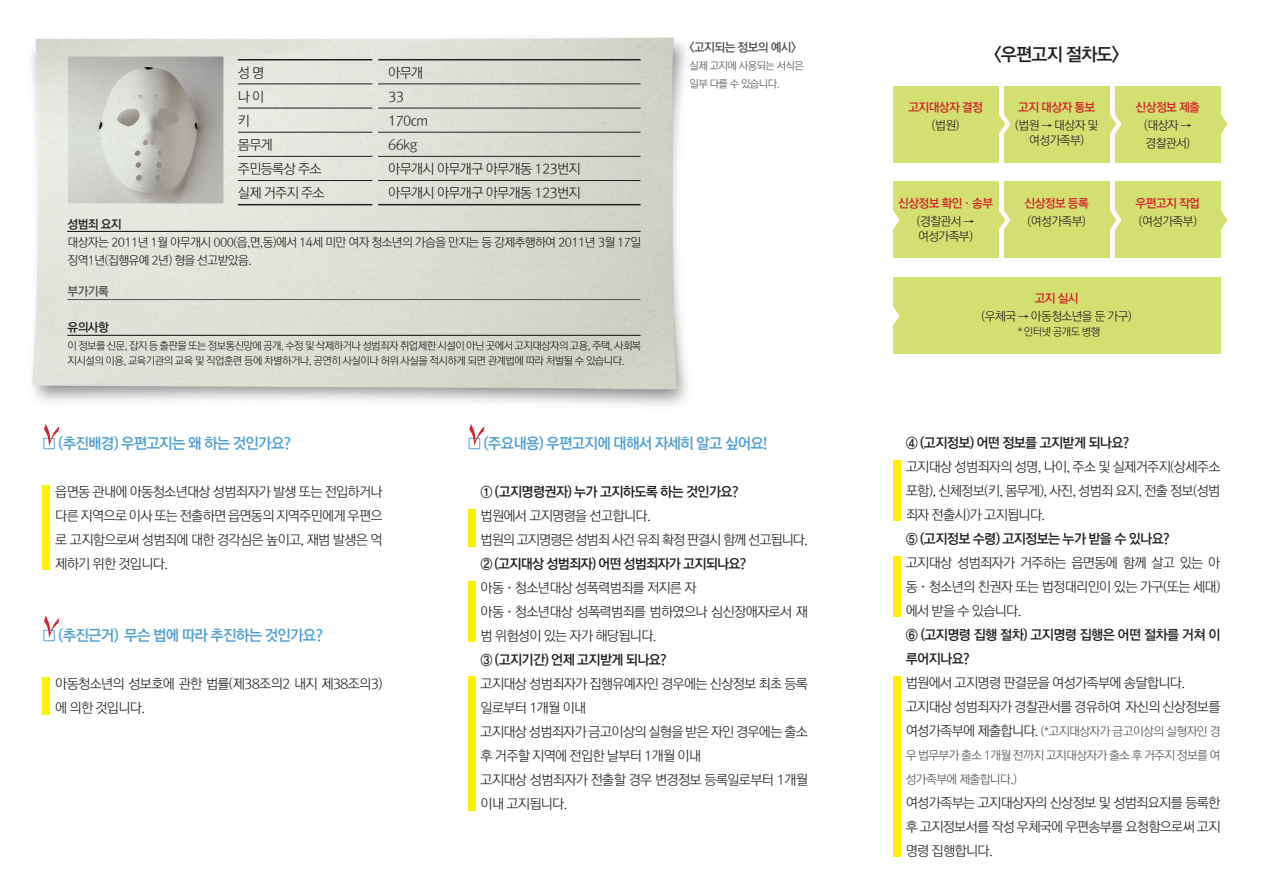
<style>
.page{position:relative;width:1263px;height:893px;background:#fff}
.page>*{position:absolute;margin:0;border:0;box-sizing:border-box;transform-origin:0 0}
.t1{font:18px "Rix Go B";letter-spacing:-.05em;color:#231f20}
.t2{font:15px "Rix Go B";letter-spacing:-.05em;color:#4e9ed6}
.t3{font:13.5px/24px "Rix Go L";letter-spacing:-.05em;color:#231f20}
.t4{font:13.5px/24px "Rix Go B";letter-spacing:-.05em;color:#231f20}
.t5{font:13.5px/24px "Rix Go L";letter-spacing:-.07em;color:#231f20}
.t6{font:12px/18px "Rix Go L";letter-spacing:-.05em;color:#231f20}
.t7{font:12px/24px "Rix Go L";letter-spacing:-.05em;color:#515251;text-align:justify}
.t8{font:12px "Rix Go B";letter-spacing:-.05em;color:#d1232a}
.t9{font:12px "Rix Go B";letter-spacing:-.05em;color:#515251}
.t10{font:12px "Rix Go B";letter-spacing:-.05em;color:#231f20}
.t11{font:10.5px/15px "Rix Go L";letter-spacing:-.05em;color:#231f20}
.t12{font:10.5px/18px "Rix Go L";letter-spacing:-.05em;color:#515251}
.s1{font-size:13.5px;color:#231f20}
</style>
<div class="page">
<img style="left:31px;top:37px;width:1190px;height:774px">
<svg style="left:44px;top:424px;width:15px;height:22px"></svg>
<svg style="left:469px;top:424px;width:16px;height:22px"></svg>
<svg style="left:44px;top:616px;width:15px;height:21px"></svg>
<img style="left:68px;top:57px;width:155px;height:147px">
<hr style="left:238px;top:59px;width:134px;height:1px;background:#231f20">
<hr style="left:238px;top:84px;width:134px;height:1px;background:#231f20">
<hr style="left:238px;top:108px;width:134px;height:1px;background:#231f20">
<hr style="left:238px;top:132px;width:134px;height:1px;background:#231f20">
<hr style="left:238px;top:156px;width:134px;height:1px;background:#231f20">
<hr style="left:238px;top:180px;width:134px;height:1px;background:#231f20">
<hr style="left:238px;top:204px;width:134px;height:1px;background:#231f20">
<hr style="left:378px;top:59px;width:262px;height:1px;background:#231f20">
<hr style="left:378px;top:84px;width:262px;height:1px;background:#231f20">
<hr style="left:378px;top:108px;width:262px;height:1px;background:#231f20">
<hr style="left:378px;top:132px;width:262px;height:1px;background:#231f20">
<hr style="left:378px;top:156px;width:262px;height:1px;background:#231f20">
<hr style="left:378px;top:180px;width:262px;height:1px;background:#231f20">
<hr style="left:378px;top:204px;width:262px;height:1px;background:#231f20">
<hr style="left:67px;top:231px;width:573px;height:1px;background:#231f20">
<hr style="left:67px;top:299px;width:573px;height:1px;background:#515251">
<hr style="left:67px;top:335px;width:573px;height:1px;background:#231f20">
<svg style="left:1220px;top:94px;width:8px;height:60px"></svg>
<div style="left:1115px;top:86px;width:105px;height:76px;background:#d3e071"></div>
<svg style="left:1109px;top:94px;width:12px;height:60px"></svg>
<div style="left:1004px;top:86px;width:105px;height:76px;background:#d3e071"></div>
<svg style="left:1220px;top:190px;width:8px;height:60px"></svg>
<div style="left:1115px;top:182px;width:105px;height:76px;background:#d3e071"></div>
<svg style="left:1109px;top:190px;width:12px;height:60px"></svg>
<div style="left:1004px;top:182px;width:105px;height:76px;background:#d3e071"></div>
<svg style="left:998px;top:94px;width:12px;height:60px"></svg>
<svg style="left:998px;top:190px;width:12px;height:60px"></svg>
<div style="left:893px;top:182px;width:105px;height:76px;background:#d3e071"></div>
<svg style="left:879px;top:190px;width:20px;height:60px"></svg>
<div style="left:893px;top:277px;width:327px;height:77px;background:#d3e071"></div>
<svg style="left:879px;top:286px;width:20px;height:60px"></svg>
<div style="left:893px;top:86px;width:105px;height:76px;background:#d3e071"></div>
<div style="left:43px;top:485px;width:7px;height:85px;background:#fff101"></div>
<div style="left:43px;top:677px;width:7px;height:37px;background:#fff101"></div>
<div style="left:468px;top:509px;width:7px;height:37px;background:#fff101"></div>
<div style="left:893px;top:460px;width:8px;height:61px;background:#fff101"></div>
<div style="left:893px;top:557px;width:8px;height:60px;background:#fff101"></div>
<div style="left:893px;top:676px;width:8px;height:181px;background:#fff101"></div>
<div style="left:468px;top:582px;width:7px;height:60px;background:#fff101"></div>
<div style="left:468px;top:676px;width:7px;height:135px;background:#fff101"></div>
<p class="t3" style="left:238px;top:60px;width:88px">성 명<br>나 이<br>키<br>몸무게 주민등록상 주소 실제 거주지 주소</p>
<p class="t3" style="left:388px;top:60px;width:194px">아무개<br>33<br>170cm<br>66kg<br>아무개시 아무개구 아무개동 123번지 아무개시 아무개구 아무개동 123번지</p>
<p class="t10" style="left:68px;top:217px;width:56px">성범죄 요지</p>
<p class="t6" style="left:68px;top:233px;width:575px">대상자는 2011년 1월 아무개시 000(읍,면,동)에서 14세 미만 여자 청소년의 가슴을 만지는 등 강제추행하여 2011년 3월 17일 징역1년(집행유예 2년) 형을 선고받았음.</p>
<p class="t9" style="left:68px;top:284px;width:43px">부가기록</p>
<p class="t10" style="left:68px;top:320px;width:43px">유의사항</p>
<p class="t11" style="left:68px;top:338px;width:575px">이 정보를 신문, 잡지 등 출판물 또는 정보통신망에 공개, 수정 및 삭제하거나 성범죄자 취업제한 시설이 아닌 곳에서 고지대상자의 고용, 주택, 사회복 지시설의 이용, 교육기관의 교육 및 직업훈련 등에 차별하거나, 공연히 사실이나 허위 사실을 적시하게 되면 관계법에 따라 처벌될 수 있습니다.</p>
<p class="t9" style="left:690px;top:40px;width:108px">&lt;고지되는 정보의 예시&gt;</p>
<p class="t12" style="left:690px;top:57px;width:116px">실제 고지에 사용되는 서식은 일부 다를 수 있습니다.</p>
<p class="t2" style="left:43px;top:434px;width:250px">□ (추진배경) 우편고지는 왜 하는 것인가요?</p>
<p class="t3" style="left:55px;top:479px;width:329px;text-align:justify">읍면동 관내에 아동청소년대상 성범죄자가 발생 또는 전입하거나 다른 지역으로 이사 또는 전출하면 읍면동의 지역주민에게 우편으 로 고지함으로써 성범죄에 대한 경각심은 높이고, 재범 발생은 억 제하기 위한 것입니다.</p>
<p class="t2" style="left:43px;top:626px;width:282px">□ (추진근거) 무슨 법에 따라 추진하는 것인가요?</p>
<p class="t3" style="left:55px;top:671px;width:329px">아동청소년의 성보호에 관한 법률(제38조의2 내지 제38조의3) 에 의한 것입니다.</p>
<p class="t2" style="left:468px;top:434px;width:301px">□ (주요내용) 우편고지에 대해서 자세히 알고 싶어요!</p>
<p class="t4" style="left:480px;top:479px;width:260px">① (고지명령권자) 누가 고지하도록 하는 것인가요?</p>
<p class="t5" style="left:480px;top:503px;width:329px">법원에서 고지명령을 선고합니다.<br>법원의 고지명령은 성범죄 사건 유죄 확정 판결시 함께 선고됩니다.</p>
<p class="t4" style="left:480px;top:551px;width:267px">② (고지대상 성범죄자) 어떤 성범죄자가 고지되나요?</p>
<p class="t3" style="left:480px;top:575px;width:329px">아동·청소년대상 성폭력범죄를 저지른 자<br>아동·청소년대상 성폭력범죄를 범하였으나 심신장애자로서 재 범 위험성이 있는 자가 해당됩니다.</p>
<p class="t4" style="left:480px;top:647px;width:188px">③ (고지기간) 언제 고지받게 되나요?</p>
<p class="t3" style="left:480px;top:671px;width:329px">고지대상 성범죄자가 집행유예자인 경우에는 신상정보 최초 등록 일로부터 1개월 이내<br>고지대상 성범죄자가 금고이상의 실형을 받은 자인 경우에는 출소 후 거주할 지역에 전입한 날부터 1개월 이내<br>고지대상 성범죄자가 전출할 경우 변경정보 등록일로부터 1개월 이내 고지됩니다.</p>
<h1 class="t1" style="left:994px;top:43px;width:127px">&lt;우편고지 절차도&gt;</h1>
<p class="t8" style="left:908px;top:101px;width:76px">고지대상자 결정</p>
<p class="t6" style="left:932px;top:117px;width:29px">(법원)</p>
<p class="t8" style="left:1018px;top:101px;width:79px">고지 대상자 통보</p>
<p class="t6" style="left:1015px;top:118px;width:85px;line-height:15px;text-align:center">(법원 → 대상자 및 여성가족부)</p>
<p class="t8" style="left:1136px;top:101px;width:66px">신상정보 제출</p>
<p class="t6" style="left:1144px;top:117px;width:49px">(대상자 → 경찰관서)</p>
<p class="t8" style="left:898px;top:196px;width:96px">신상정보 확인·송부</p>
<p class="t6" style="left:917px;top:214px;width:59px;line-height:15px">(경찰관서 → 여성가족부)</p>
<p class="t8" style="left:1024px;top:196px;width:66px">신상정보 등록</p>
<p class="t6" style="left:1027px;top:212px;width:60px">(여성가족부)</p>
<p class="t8" style="left:1136px;top:196px;width:66px">우편고지 작업</p>
<p class="t6" style="left:1139px;top:212px;width:60px">(여성가족부)</p>
<p class="t8" style="left:1035px;top:291px;width:45px">고지 실시</p>
<p class="t6" style="left:982px;top:308px;width:152px">(우체국 → 아동청소년을 둔 가구)</p>
<p class="t11" style="left:1018px;top:325px;width:84px">* 인터넷 공개도 병행</p>
<p class="t4" style="left:906px;top:430px;width:225px">④ (고지정보) 어떤 정보를 고지받게 되나요?</p>
<p class="t3" style="left:906px;top:454px;width:316px;text-align:justify">고지대상 성범죄자의 성명, 나이, 주소 및 실제거주지(상세주소 포함), 신체정보(키, 몸무게), 사진, 성범죄 요지, 전출 정보(성범 죄자 전출시)가 고지됩니다.</p>
<p class="t4" style="left:906px;top:526px;width:265px">⑤ (고지정보 수령) 고지정보는 누가 받을 수 있나요?</p>
<p class="t3" style="left:906px;top:550px;width:316px;text-align:justify">고지대상 성범죄자가 거주하는 읍면동에 함께 살고 있는 아 동·청소년의 친권자 또는 법정대리인이 있는 가구(또는 세대) 에서 받을 수 있습니다.</p>
<p class="t4" style="left:906px;top:622px;width:316px">⑥ (고지명령 집행 절차) 고지명령 집행은 어떤 절차를 거쳐 이 루어지나요?</p>
<p class="t3" style="left:906px;top:670px;width:316px">법원에서 고지명령 판결문을 여성가족부에 송달합니다. 고지대상 성범죄자가 경찰관서를 경유하여 자신의 신상정보를</p>
<p class="t7" style="left:906px;top:719px;width:316px"><span class="s1">여성가족부에 제출합니다.</span> (*고지대상자가 금고이상의 실형자인 경 우 법무부가 출소 1개월 전까지 고지대상자가 출소 후 거주지 정보를 여 성가족부에 제출합니다.)</p>
<p class="t3" style="left:906px;top:790px;width:316px;text-align:justify">여성가족부는 고지대상자의 신상정보 및 성범죄요지를 등록한 후 고지정보서를 작성 우체국에 우편송부를 요청함으로써 고지 명령 집행합니다.</p>
</div>
